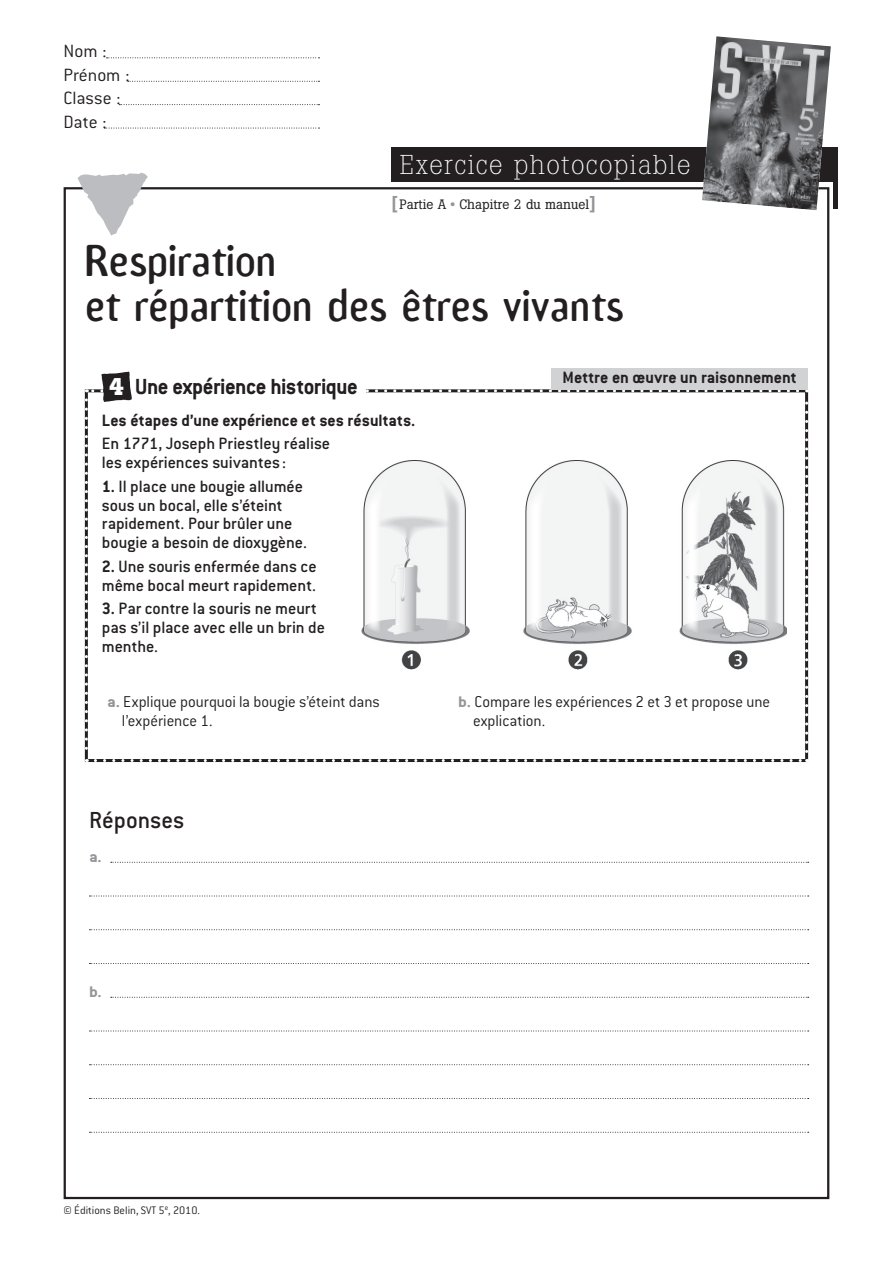
<style>
.page{position:relative;width:893px;height:1263px;background:#fff}
.page>*{position:absolute;margin:0;border:0;box-sizing:border-box;transform-origin:0 0}
.t1{font:130.5px "Kosmik Glyphs";color:#bcbdc0}
.t2{font:42px/45px "Amoebia Sans";color:#231f20}
.t3{font:300 27px "Boton";letter-spacing:.05em;color:#fff}
.t4{font:500 25.5px "Conduit ITC";color:#231f20}
.t5{font:700 24px "Conduit ITC";letter-spacing:-.02em;color:#231f20}
.t6{font:300 19.5px/23.4px "Conduit ITC";color:#231f20}
.t7{font:500 18px/18.9px "Conduit ITC";letter-spacing:-.005em;color:#231f20}
.t8{font:700 18px "Conduit ITC";color:#231f20}
.t9{font:300 17.25px/18.8px "Conduit ITC";color:#231f20}
.t10{font:700 16.8px "Conduit ITC";color:#939598;scale:1.1 1}
.t11{font:13.5px "Boton";color:#231f20}
.t12{font:300 12px "Conduit ITC";color:#231f20}
.s1{font-weight:500;font-size:18px;color:#939598}
.s2{font-weight:500;color:#939598}
.s3{font-family:"Boton";color:#fff}
.s4{font-weight:700}
.s5{font-weight:700;font-size:16.8px;color:#939598}
</style>
<div class="page">
<div style="left:391px;top:148px;width:446px;height:34px;background:#231f20"></div>
<hr style="left:833px;top:181px;width:4px;height:28px;background:#231f20">
<svg style="left:106px;top:57px;width:213px;height:1px"></svg>
<svg style="left:128px;top:81px;width:191px;height:1px"></svg>
<svg style="left:119px;top:104px;width:200px;height:1px"></svg>
<svg style="left:104px;top:128px;width:215px;height:1px"></svg>
<img style="left:702px;top:36px;width:128px;height:174px">
<div style="left:551px;top:368px;width:257px;height:21px;background:#d1d2d4"></div>
<svg style="left:111px;top:862px;width:697px;height:1px"></svg>
<svg style="left:89px;top:896px;width:719px;height:1px"></svg>
<svg style="left:89px;top:929px;width:719px;height:1px"></svg>
<svg style="left:89px;top:963px;width:719px;height:1px"></svg>
<svg style="left:111px;top:997px;width:697px;height:1px"></svg>
<svg style="left:89px;top:1031px;width:719px;height:1px"></svg>
<svg style="left:89px;top:1064px;width:719px;height:1px"></svg>
<svg style="left:89px;top:1098px;width:719px;height:1px"></svg>
<svg style="left:89px;top:1132px;width:719px;height:1px"></svg>
<svg style="left:85px;top:389px;width:723px;height:373px"></svg>
<p class="t6" style="left:64px;top:41px;width:67px">Nom :<br>Prénom :<br>Classe :<br>Date :</p>
<h3 class="t3" style="left:399px;top:155px;width:292px">Exercice photocopiable</h3>
<h1 class="t1" style="left:164px;top:170px;width:70px;rotate:90deg">x</h1>
<p class="t11" style="left:391px;top:200px;width:206px"><span class="s1">[</span>Partie A <span class="s2">•</span> Chapitre 2 du manuel<span class="s1">]</span></p>
<h2 class="t2" style="left:85px;top:241px;width:540px">Respiration<br>et répartition des êtres vivants</h2>
<h3 class="t5" style="left:109px;top:378px;width:250px"><span class="s3">4</span> Une expérience historique</h3>
<p class="t8" style="left:102px;top:414px;width:315px">Les étapes d’une expérience et ses résultats.</p>
<p class="t7" style="left:102px;top:436px;width:230px">En 1771, Joseph Priestley réalise les expériences suivantes :</p>
<p class="t7" style="left:102px;top:478px;width:206px"><span class="s4">1.</span> Il place une bougie allumée sous un bocal, elle s’éteint rapidement. Pour brûler une bougie a besoin de dioxygène.</p>
<p class="t7" style="left:102px;top:558px;width:216px"><span class="s4">2.</span> Une souris enfermée dans ce même bocal meurt rapidement.</p>
<p class="t7" style="left:102px;top:600px;width:225px"><span class="s4">3.</span> Par contre la souris ne meurt pas s’il place avec elle un brin de menthe.</p>
<p class="t8" style="left:562px;top:372px;width:235px">Mettre en œuvre un raisonnement</p>
<p class="t9" style="left:122px;top:694px;width:259px;text-indent:-15px"><span class="s5">a.</span> Explique pourquoi la bougie s’éteint dans l’expérience 1.</p>
<p class="t9" style="left:473px;top:694px;width:299px;text-indent:-15px"><span class="s5">b.</span> Compare les expériences 2 et 3 et propose une explication.</p>
<h3 class="t4" style="left:89px;top:812px;width:97px">Réponses</h3>
<p class="t10" style="left:89px;top:851px;width:13px">a.</p>
<p class="t10" style="left:89px;top:986px;width:13px">b.</p>
<p class="t12" style="left:64px;top:1206px;width:138px">© Éditions Belin, SVT 5<sup>e</sup>, 2010.</p>
</div>
